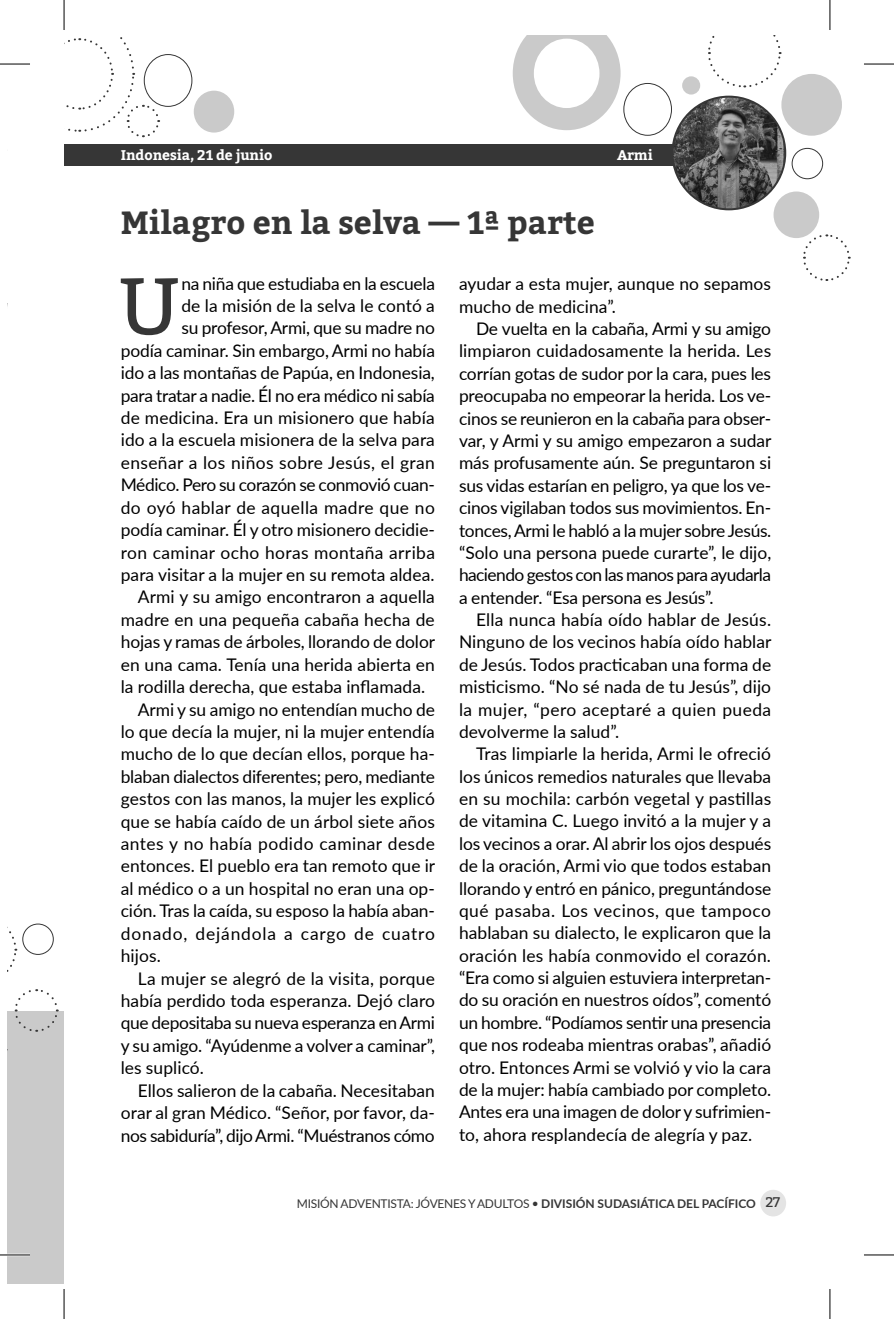
<style>
.page{position:relative;width:894px;height:1319px;background:#fff}
.page>*{position:absolute;margin:0;border:0;box-sizing:border-box;transform-origin:0 0}
.t1{font:80.2px "Bitter";color:#363636}
.t2{font:700 32px "Bitter";color:#363636}
.t3{font:17.4px/22.4px "Lato";letter-spacing:.005em;color:#000;text-align:justify}
.t4{font:17.4px "Lato";letter-spacing:-.02em;color:#000}
.t5{font:17.4px "Lato";letter-spacing:-.015em;color:#000}
.t6{font:17.4px "Lato";letter-spacing:.025em;color:#000}
.t7{font:17.4px "Lato";letter-spacing:.05em;color:#000}
.t8{font:700 14px "Bitter";letter-spacing:-.005em;color:#fff}
.t9{font:12px "Lato";letter-spacing:-.02em;color:#363636}
.s1{font-weight:700}
.s2{font-family:"Bitter";font-size:14px}
</style>
<div class="page">
<svg style="left:512px;top:36px;width:108px;height:94px"></svg>
<div style="left:194px;top:91px;width:40px;height:42px;background:#cacaca;border-radius:50%"></div>
<div style="left:623px;top:83px;width:49px;height:53px;border:1px solid #363636;border-radius:50%"></div>
<div style="left:791px;top:148px;width:32px;height:31px;border:1px solid #363636;border-radius:50%"></div>
<svg style="left:708px;top:36px;width:73px;height:52px"></svg>
<div style="left:773px;top:191px;width:46px;height:47px;background:#cacaca;border-radius:50%"></div>
<div style="left:781px;top:74px;width:60px;height:62px;background:#cacaca;border-radius:50%"></div>
<svg style="left:64px;top:37px;width:96px;height:101px"></svg>
<div style="left:144px;top:54px;width:48px;height:53px;border:1px solid #363636;border-radius:50%"></div>
<div style="left:682px;top:76px;width:18px;height:19px;background:#cacaca;border-radius:50%"></div>
<svg style="left:801px;top:233px;width:49px;height:48px"></svg>
<div style="left:7px;top:1011px;width:57px;height:272px;background:#cacaca"></div>
<div style="left:64px;top:144px;width:709px;height:22px;background:#363636"></div>
<img style="left:672px;top:97px;width:113px;height:112px;border-radius:56px">
<div style="left:671px;top:96px;width:115px;height:114px;border:2px solid #363636;border-radius:50%"></div>
<svg style="left:7px;top:923px;width:52px;height:109px"></svg>
<div style="left:760px;top:1189px;width:26px;height:27px;background:#e4e4e4;border-radius:50%"></div>
<hr style="left:0;top:1253px;width:30px;height:3px;background:#fff">
<hr style="left:0;top:64px;width:30px;height:1px;background:#000">
<hr style="left:863px;top:64px;width:30px;height:1px;background:#000">
<hr style="left:0;top:1254px;width:30px;height:1px;background:#000">
<hr style="left:863px;top:1254px;width:30px;height:1px;background:#000">
<hr style="left:64px;top:0;width:1px;height:30px;background:#000">
<hr style="left:64px;top:1289px;width:1px;height:30px;background:#000">
<hr style="left:829px;top:0;width:1px;height:30px;background:#000">
<hr style="left:829px;top:1289px;width:1px;height:30px;background:#000">
<p class="t8" style="left:121px;top:146px;width:153px">Indonesia, 21 de junio</p>
<p class="t8" style="left:617px;top:146px;width:37px">Armi</p>
<h2 class="t2" style="left:121px;top:202px;width:475px">Milagro en la selva — 1ª parte</h2>
<h1 class="t1" style="left:117px;top:255px;width:65px">U</h1>
<p class="t5" style="left:181px;top:271px;width:255px">na niña que estudiaba en la escuela</p>
<p class="t3" style="left:459px;top:272px;width:313px">ayudar a esta mujer, aunque no sepamos mucho de medicina”.</p>
<p class="t3" style="left:459px;top:317px;width:314px;text-indent:17px">De vuelta en la cabaña, Armi y su amigo limpiaron cuidadosamente la herida. Les corrían gotas de sudor por la cara, pues les preocupaba no empeorar la herida. Los ve&shy;cinos se reunieron en la cabaña para obser&shy;var, y Armi y su amigo empezaron a sudar más profusamente aún. Se preguntaron si sus vidas estarían en peligro, ya que los ve&shy;cinos vigilaban todos sus movimientos. En&shy;tonces, Armi le habló a la mujer sobre Jesús. “Solo una persona puede curarte”, le dijo, haciendo gestos con las manos para ayudarla a entender. “Esa persona es Jesús”.</p>
<p class="t3" style="left:459px;top:608px;width:314px;text-indent:17px">Ella nunca había oído hablar de Jesús.<br>Ninguno de los vecinos había oído hablar de Jesús. Todos practicaban una forma de misticismo. “No sé nada de tu Jesús”, dijo la mujer, “pero aceptaré a quien pueda devolverme la salud”.</p>
<p class="t3" style="left:459px;top:742px;width:314px;text-indent:17px">Tras limpiarle la herida, Armi le ofreció los únicos remedios naturales que llevaba en su mochila: carbón vegetal y pastillas de vitamina C. Luego invitó a la mujer y a los vecinos a orar. Al abrir los ojos después de la oración, Armi vio que todos estaban llorando y entró en pánico, preguntándose qué pasaba. Los vecinos, que tampoco hablaban su dialecto, le explicaron que la oración les había conmovido el corazón. “Era como si alguien estuviera interpretan&shy;do su oración en nuestros oídos”, comentó un hombre. “Podíamos sentir una presencia que nos rodeaba mientras orabas”, añadió otro. Entonces Armi se volvió y vio la cara de la mujer: había cambiado por completo.<br>Antes era una imagen de dolor y sufrimien&shy;to, ahora resplandecía de alegría y paz.</p>
<p class="t3" style="left:181px;top:294px;width:255px">de la misión de la selva le contó a</p>
<p class="t3" style="left:181px;top:316px;width:255px">su profesor, Armi, que su madre no</p>
<p class="t3" style="left:121px;top:338px;width:316px">podía caminar. Sin embargo, Armi no había</p>
<p class="t3" style="left:121px;top:361px;width:315px">ido a las montañas de Papúa, en Indonesia,</p>
<p class="t5" style="left:121px;top:383px;width:315px">para tratar a nadie. Él no era médico ni sabía</p>
<p class="t3" style="left:121px;top:406px;width:315px">de medicina. Era un misionero que había</p>
<p class="t3" style="left:121px;top:428px;width:315px">ido a la escuela misionera de la selva para</p>
<p class="t3" style="left:121px;top:450px;width:315px">enseñar a los niños sobre Jesús, el gran</p>
<p class="t4" style="left:121px;top:472px;width:315px">Médico. Pero su corazón se conmovió cuan-</p>
<p class="t6" style="left:121px;top:495px;width:315px">do oyó hablar de aquella madre que no</p>
<p class="t3" style="left:121px;top:518px;width:315px">podía caminar. Él y otro misionero decidie-</p>
<p class="t3" style="left:121px;top:540px;width:316px">ron caminar ocho horas montaña arriba</p>
<p class="t3" style="left:121px;top:563px;width:315px">para visitar a la mujer en su remota aldea.</p>
<p class="t3" style="left:138px;top:585px;width:298px">Armi y su amigo encontraron a aquella</p>
<p class="t3" style="left:121px;top:607px;width:315px">madre en una pequeña cabaña hecha de</p>
<p class="t3" style="left:121px;top:630px;width:316px">hojas y ramas de árboles, llorando de dolor</p>
<p class="t3" style="left:121px;top:652px;width:315px">en una cama. Tenía una herida abierta en</p>
<p class="t3" style="left:121px;top:675px;width:306px">la rodilla derecha, que estaba inflamada.</p>
<p class="t3" style="left:138px;top:697px;width:298px">Armi y su amigo no entendían mucho de</p>
<p class="t3" style="left:121px;top:719px;width:315px">lo que decía la mujer, ni la mujer entendía</p>
<p class="t3" style="left:121px;top:742px;width:315px">mucho de lo que decían ellos, porque ha-</p>
<p class="t5" style="left:121px;top:764px;width:315px">blaban dialectos diferentes; pero, mediante</p>
<p class="t3" style="left:121px;top:787px;width:315px">gestos con las manos, la mujer les explicó</p>
<p class="t3" style="left:121px;top:809px;width:315px">que se había caído de un árbol siete años</p>
<p class="t6" style="left:121px;top:831px;width:315px">antes y no había podido caminar desde</p>
<p class="t3" style="left:121px;top:854px;width:316px">entonces. El pueblo era tan remoto que ir</p>
<p class="t3" style="left:121px;top:876px;width:315px">al médico o a un hospital no eran una op-</p>
<p class="t3" style="left:121px;top:899px;width:315px">ción. Tras la caída, su esposo la había aban-</p>
<p class="t7" style="left:121px;top:921px;width:315px">donado, dejándola a cargo de cuatro</p>
<p class="t3" style="left:121px;top:944px;width:42px">hijos.</p>
<p class="t3" style="left:138px;top:966px;width:298px">La mujer se alegró de la visita, porque</p>
<p class="t3" style="left:121px;top:988px;width:315px">había perdido toda esperanza. Dejó claro</p>
<p class="t4" style="left:121px;top:1010px;width:316px">que depositaba su nueva esperanza en Armi</p>
<p class="t3" style="left:121px;top:1033px;width:316px">y su amigo. “Ayúdenme a volver a caminar”,</p>
<p class="t3" style="left:121px;top:1056px;width:85px">les suplicó.</p>
<p class="t3" style="left:138px;top:1078px;width:298px">Ellos salieron de la cabaña. Necesitaban</p>
<p class="t3" style="left:121px;top:1100px;width:315px">orar al gran Médico. “Señor, por favor, da-</p>
<p class="t4" style="left:121px;top:1122px;width:315px">nos sabiduría”, dijo Armi. “Muéstranos cómo</p>
<p class="t9" style="left:297px;top:1195px;width:485px">MISIÓN ADVENTISTA: JÓVENES Y ADULTOS • <span class="s1">DIVISIÓN SUDASIÁTICA DEL PACÍFICO</span> <span class="s2">27</span></p>
</div>
